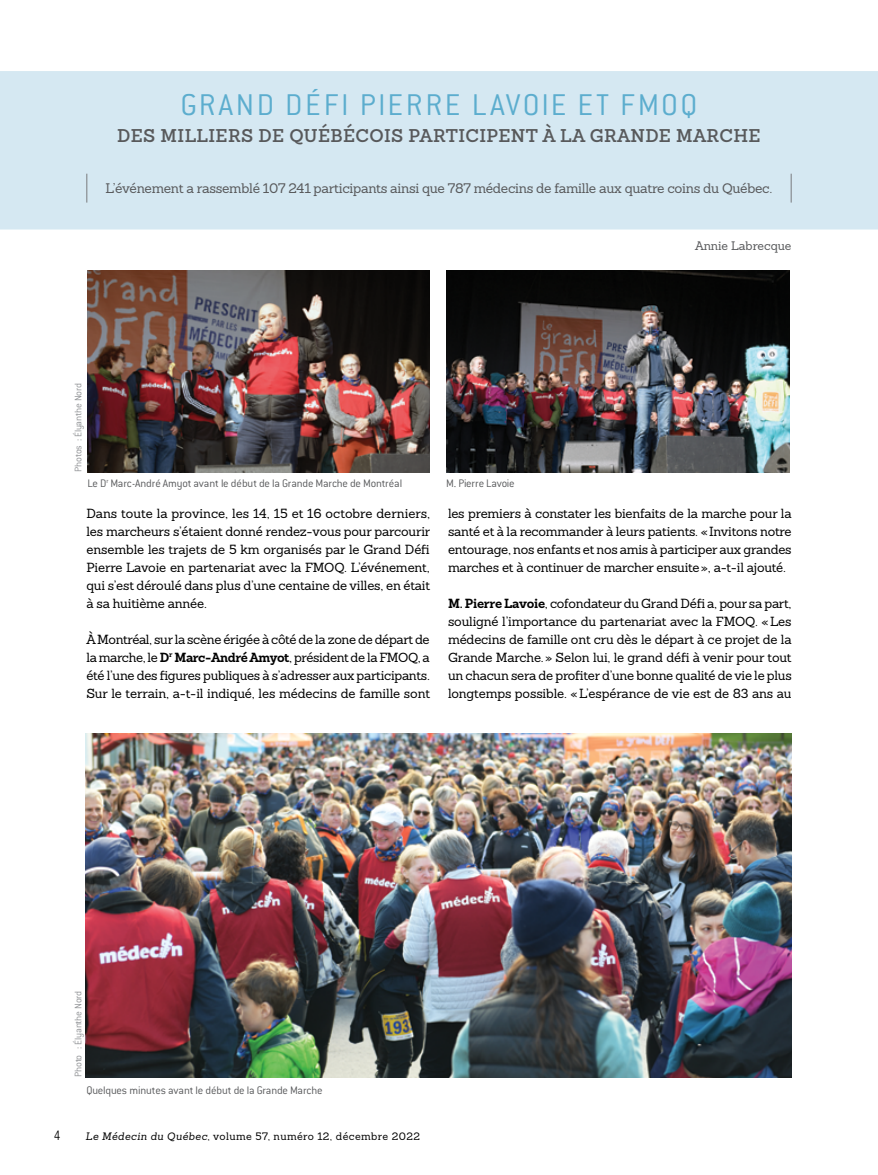
<style>
.page{position:relative;width:878px;height:1175px;background:#fff}
.page>*{position:absolute;margin:0;border:0;box-sizing:border-box;transform-origin:0 0}
.t1{font:300 33px "Conduit ITC Std";letter-spacing:.08em;color:#5cadce}
.t2{font:600 18px "Sanchez Slab";letter-spacing:.02em;color:#58595b}
.t3{font:300 15px "Conduit ITC Std";color:#000;scale:.8 1}
.t4{font:13.5px "Sanchez Slab";letter-spacing:-.02em;color:#58595b}
.t5{font:12.9px/18px "Sanchez Slab";letter-spacing:-.01em;color:#000;text-align:justify}
.t6{font:300 12px "Conduit ITC Std";letter-spacing:-.015em;color:#58595b}
.t7{font:12px "Sanchez Slab";color:#58595b}
.t8{font:10.5px "Sanchez Slab";letter-spacing:.04em;color:#000}
.t9{font:300 10.5px "Conduit ITC Std";letter-spacing:-.015em;color:#8f9194}
.s1{font-weight:700}
.s2{font-style:italic}
</style>
<div class="page">
<div style="left:0;top:71px;width:878px;height:158px;background:#d5e8f2"></div>
<svg style="left:86px;top:174px;width:1px;height:28px"></svg>
<svg style="left:790px;top:174px;width:1px;height:28px"></svg>
<img style="left:446px;top:270px;width:343px;height:202px">
<img style="left:87px;top:270px;width:343px;height:202px">
<img style="left:86px;top:734px;width:705px;height:343px">
<h1 class="t1" style="left:180px;top:85px;width:518px">GRAND DÉFI PIERRE LAVOIE ET FMOQ</h1>
<h2 class="t2" style="left:117px;top:123px;width:645px">DES MILLIERS DE QUÉBÉCOIS PARTICIPENT À LA GRANDE MARCHE</h2>
<p class="t4" style="left:105px;top:180px;width:668px">L’événement a rassemblé 107 241 participants ainsi que 787 médecins de famille aux quatre coins du Québec.</p>
<p class="t9" style="left:72px;top:472px;width:91px;rotate:-90deg">Photos : Élyanthe Nord</p>
<p class="t6" style="left:87px;top:476px;width:316px">Le D<sup>r</sup> Marc-André Amyot avant le début de la Grande Marche de Montréal</p>
<p class="t6" style="left:446px;top:476px;width:70px">M. Pierre Lavoie</p>
<p class="t7" style="left:695px;top:237px;width:98px">Annie Labrecque</p>
<p class="t5" style="left:86px;top:504px;width:345px">Dans toute la province, les 14, 15 et 16 octobre derniers, les marcheurs s’étaient donné rendez-vous pour parcourir ensemble les trajets de 5 km organisés par le Grand Défi Pierre Lavoie en partenariat avec la FMOQ. L’événement, qui s’est déroulé dans plus d’une centaine de villes, en était à sa huitième année.</p>
<p class="t5" style="left:86px;top:630px;width:345px">À Montréal, sur la scène érigée à côté de la zone de départ de la marche, le <span class="s1">D</span><sup>r</sup> <span class="s1">Marc-André Amyot</span>, président de la FMOQ, a été l’une des figures publiques à s’adresser aux participants.<br>Sur le terrain, a-t-il indiqué, les médecins de famille sont</p>
<p class="t5" style="left:448px;top:504px;width:345px">les premiers à constater les bienfaits de la marche pour la santé et à la recommander à leurs patients. «Invitons notre entourage, nos enfants et nos amis à participer aux grandes marches et à continuer de marcher ensuite», a-t-il ajouté.</p>
<p class="t5" style="left:448px;top:594px;width:345px"><span class="s1">M. Pierre Lavoie</span>, cofondateur du Grand Défi a, pour sa part, souligné l’importance du partenariat avec la FMOQ. «Les médecins de famille ont cru dès le départ à ce projet de la Grande Marche.» Selon lui, le grand défi à venir pour tout un chacun sera de profiter d’une bonne qualité de vie le plus longtemps possible. «L’espérance de vie est de 83 ans au</p>
<p class="t9" style="left:72px;top:1077px;width:88px;rotate:-90deg">Photo : Élyanthe Nord</p>
<p class="t6" style="left:86px;top:1083px;width:237px">Quelques minutes avant le début de la Grande Marche</p>
<p class="t3" style="left:54px;top:1126px;width:9px">4</p>
<p class="t8" style="left:86px;top:1129px;width:336px"><span class="s2">Le Médecin du Québec</span>, volume 57, numéro 12, décembre 2022</p>
</div>
